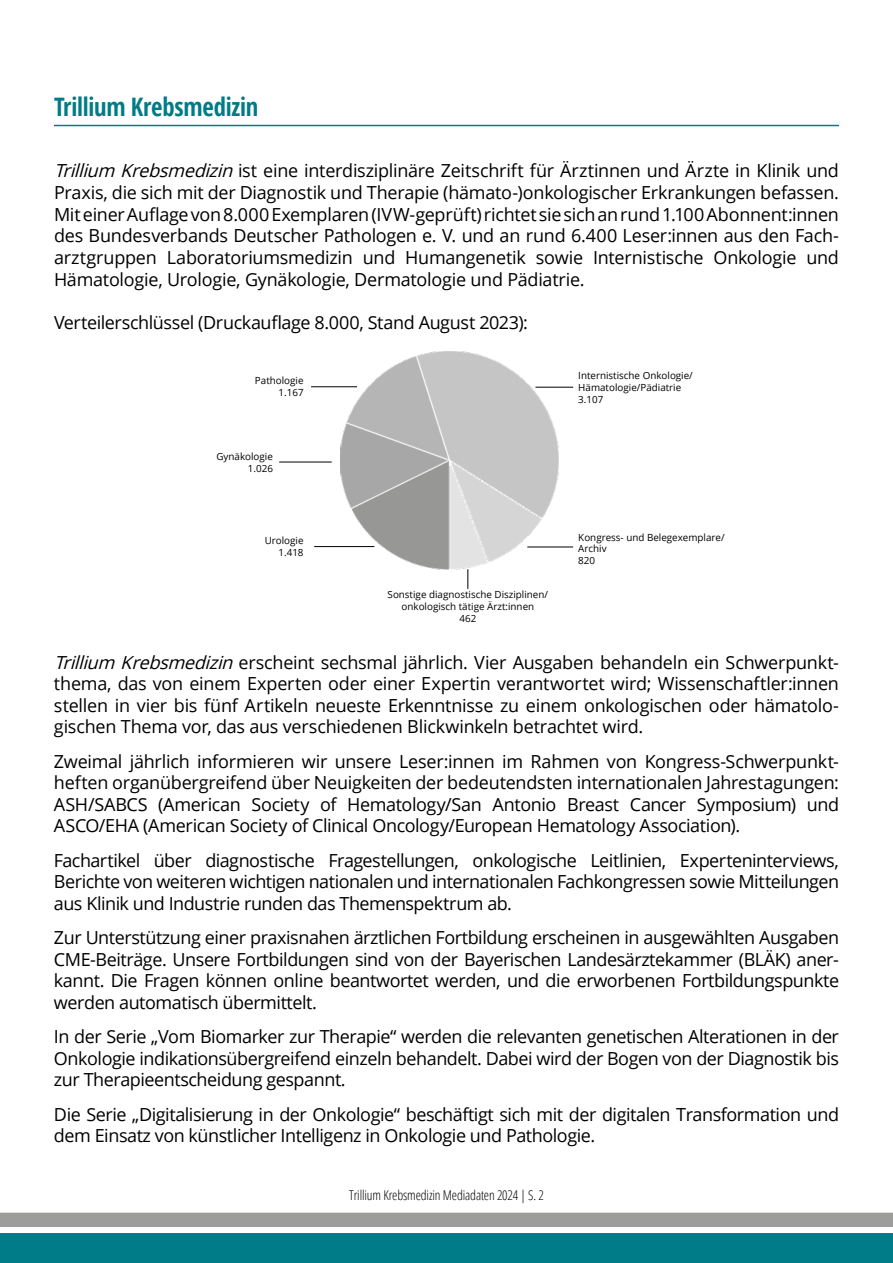
<style>
.page{position:relative;width:893px;height:1263px;background:#fff}
.page>*{position:absolute;margin:0;border:0;box-sizing:border-box;transform-origin:0 0}
.t1{font:700 condensed 25.5px "Open Sans";letter-spacing:-.01em;color:#007b88}
.t2{font:18px/21.6px "Open Sans";letter-spacing:-.025em;color:#000;text-align:justify}
.t3{font:300 condensed 13.5px "Open Sans";letter-spacing:-.01em;color:#000}
.t4{font:9.9px/11.9px "Open Sans";color:#000;text-align:right}
.s1{font-style:italic}
</style>
<div class="page">
<div style="left:0;top:1233px;width:893px;height:30px;background:#007b88"></div>
<div style="left:0;top:1212px;width:893px;height:15px;background:#9d9d9c"></div>
<hr style="left:54px;top:125px;width:785px;height:1px;background:#007b88">
<img style="left:341px;top:351px;width:217px;height:218px">
<hr style="left:279px;top:462px;width:53px;height:1px;background:#000">
<hr style="left:314px;top:546px;width:60px;height:1px;background:#000">
<hr style="left:535px;top:387px;width:38px;height:1px;background:#000">
<hr style="left:527px;top:547px;width:46px;height:1px;background:#000">
<hr style="left:311px;top:386px;width:46px;height:1px;background:#000">
<svg style="left:468px;top:569px;width:1px;height:20px"></svg>
<h1 class="t1" style="left:54px;top:89px;width:206px">Trillium Krebsmedizin</h1>
<p class="t2" style="left:54px;top:160px;width:787px"><span class="s1">Trillium Krebsmedizin</span>ist eine interdisziplinäre Zeitschrift für Ärztinnen und Ärzte in Klinik und Praxis, die sich mit der Diagnostik und Therapie (hämato-)onkologischer Erkrankungen befassen.<br>Mit einer Auflage von 8.000 Exemplaren (IVW-geprüft) richtet sie sich an rund 1.100 Abonnent:innen des Bundesverbands Deutscher Pathologen e. V. und an rund 6.400 Leser:innen aus den Fach&shy;arztgruppen Laboratoriumsmedizin und Humangenetik sowie Internistische Onkologie und Hämatologie, Urologie, Gynäkologie, Dermatologie und Pädiatrie.</p>
<p class="t2" style="left:54px;top:311px;width:476px">Verteilerschlüssel (Druckauflage 8.000, Stand August 2023):</p>
<p class="t4" style="left:255px;top:375px;width:50px">Pathologie<br>1.167</p>
<p class="t4" style="left:216px;top:450px;width:58px">Gynäkologie<br>1.026</p>
<p class="t4" style="left:265px;top:534px;width:40px">Urologie<br>1.418</p>
<p class="t4" style="left:578px;top:369px;width:116px;text-align:left">Internistische Onkologie/<br>Hämatologie/Pädiatrie<br>3.107</p>
<p class="t4" style="left:388px;top:589px;width:162px;text-align:center">Sonstige diagnostische Disziplinen/ onkologisch tätige Ärzt:innen<br>462</p>
<p class="t4" style="left:578px;top:531px;width:148px;text-align:left">Kongress- und Belegexemplare/<br>Archiv<br>820</p>
<p class="t2" style="left:54px;top:651px;width:786px"><span class="s1">Trillium Krebsmedizin</span>erscheint sechsmal jährlich. Vier Ausgaben behandeln ein Schwerpunkt&shy;thema, das von einem Experten oder einer Expertin verantwortet wird; Wissenschaftler:innen stellen in vier bis fünf Artikeln neueste Erkenntnisse zu einem onkologischen oder hämatolo&shy;gischen Thema vor, das aus verschiedenen Blickwinkeln betrachtet wird.</p>
<p class="t2" style="left:54px;top:750px;width:786px">Zweimal jährlich informieren wir unsere Leser:innen im Rahmen von Kongress-Schwerpunkt&shy;heften organübergreifend über Neuigkeiten der bedeutendsten internationalen Jahrestagungen:<br>ASH/SABCS (American Society of Hematology/San Antonio Breast Cancer Symposium) und ASCO/EHA (American Society of Clinical Oncology/European Hematology Association).</p>
<p class="t2" style="left:54px;top:849px;width:787px">Fachartikel über diagnostische Fragestellungen, onkologische Leitlinien, Experteninterviews, Berichte von weiteren wichtigen nationalen und internationalen Fachkongressen sowie Mitteilungen aus Klinik und Industrie runden das Themenspektrum ab.</p>
<p class="t2" style="left:54px;top:926px;width:787px">Zur Unterstützung einer praxisnahen ärztlichen Fortbildung erscheinen in ausgewählten Ausgaben CME-Beiträge. Unsere Fortbildungen sind von der Bayerischen Landesärztekammer (BLÄK) aner&shy;kannt. Die Fragen können online beantwortet werden, und die erworbenen Fortbildungspunkte werden automatisch übermittelt.</p>
<p class="t2" style="left:54px;top:1025px;width:786px">In der Serie „Vom Biomarker zur Therapie“ werden die relevanten genetischen Alterationen in der Onkologie indikationsübergreifend einzeln behandelt. Dabei wird der Bogen von der Diagnostik bis zur Therapieentscheidung gespannt.</p>
<p class="t2" style="left:54px;top:1103px;width:786px">Die Serie „Digitalisierung in der Onkologie“ beschäftigt sich mit der digitalen Transformation und dem Einsatz von künstlicher Intelligenz in Onkologie und Pathologie.</p>
<p class="t3" style="left:349px;top:1186px;width:196px">Trillium Krebsmedizin Mediadaten 2024 | S. 2</p>
</div>
